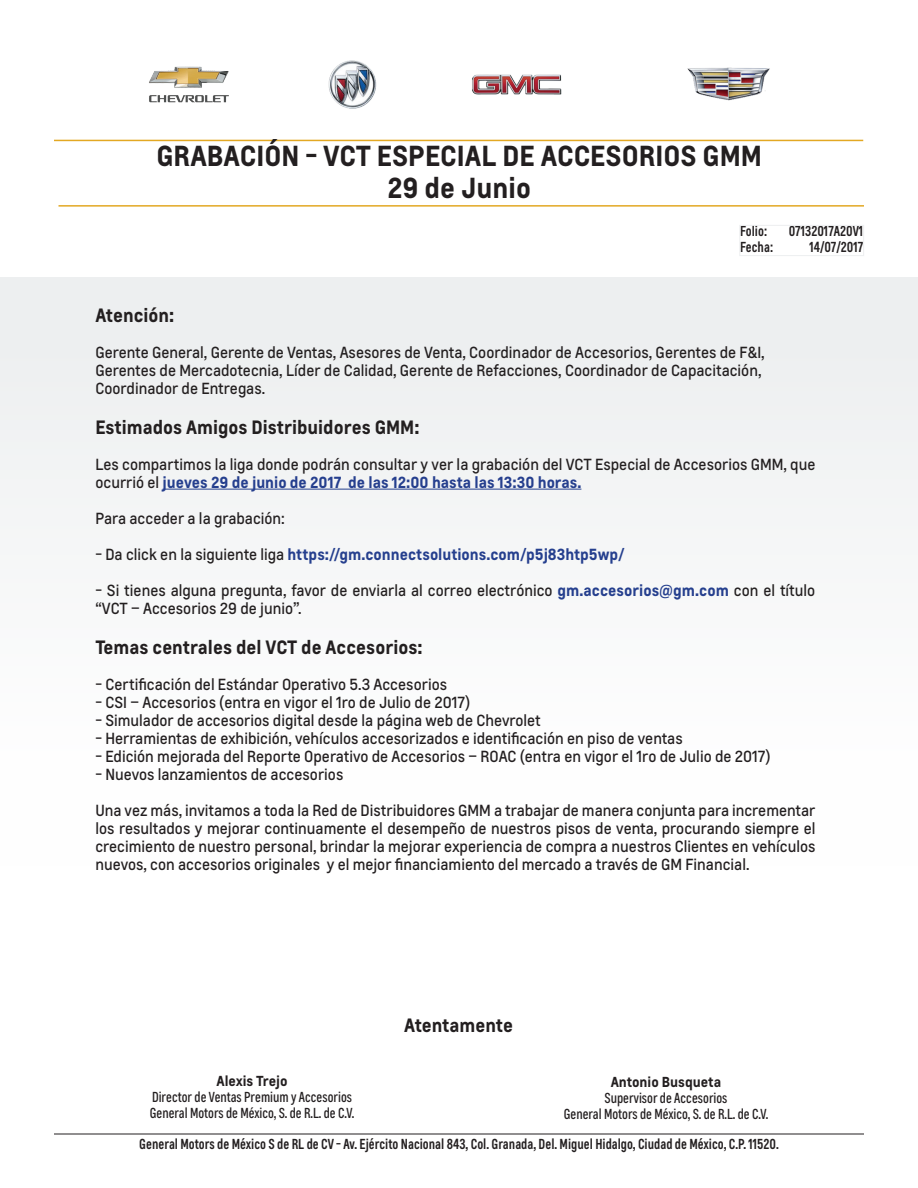
<style>
.page{position:relative;width:918px;height:1188px;background:#fff}
.page>*{position:absolute;margin:0;border:0;box-sizing:border-box;transform-origin:0 0}
.t1{font:700 27px/32.4px "Louis";color:#231f20;text-align:center}
.t2{font:700 18px "Louis";color:#231f20}
.t3{font:15px/18px "Louis";color:#231f20}
.t4{font:700 15px "Louis";color:#253f8e}
.t5{font:600 condensed 13.5px "Louis";color:#231f20}
.t6{font:condensed 13.5px/16.2px "Louis";color:#231f20;text-align:center}
.t7{font:700 13.5px "Louis";color:#231f20}
.s1{font-weight:700;color:#253f8e}
.s2{font-weight:400;color:#231f20}
</style>
<div class="page">
<hr style="left:54px;top:1134px;width:810px;height:1px;background:#231f20">
<div style="left:0;top:277px;width:918px;height:588px;background:#f6f7f8"></div>
<img style="left:149px;top:60px;width:621px;height:48px">
<hr style="left:54px;top:140px;width:809px;height:1px;background:#e3a823">
<hr style="left:58px;top:205px;width:806px;height:2px;background:#e3a823">
<div style="left:739px;top:225px;width:125px;height:31px;border:1px solid #edeff0"></div>
<hr style="left:163px;top:489px;width:418px;height:1px;background:#253f8e">
<h1 class="t1" style="left:156px;top:140px;width:607px">GRABACIÓN - VCT ESPECIAL DE ACCESORIOS GMM<br>29 de Junio</h1>
<p class="t5" style="left:740px;top:222px;width:28px">Folio:</p>
<p class="t5" style="left:789px;top:222px;width:76px">07132017A20V1</p>
<p class="t5" style="left:740px;top:238px;width:35px">Fecha:</p>
<p class="t5" style="left:809px;top:238px;width:55px">14/07/2017</p>
<p class="t2" style="left:95px;top:304px;width:80px">Atención:</p>
<p class="t3" style="left:95px;top:344px;width:671px">Gerente General, Gerente de Ventas, Asesores de Venta, Coordinador de Accesorios, Gerentes de F&amp;I,<br>Gerentes de Mercadotecnia, Líder de Calidad, Gerente de Refacciones, Coordinador de Capacitación,<br>Coordinador de Entregas.</p>
<p class="t2" style="left:95px;top:415px;width:326px">Estimados Amigos Distribuidores GMM:</p>
<p class="t3" style="left:95px;top:455px;width:721px">Les compartimos la liga donde podrán consultar y ver la grabación del VCT Especial de Accesorios GMM, que ocurrió el <span class="s1">jueves 29 de junio de 2017 de las 12:00 hasta las 13:30 horas.</span></p>
<p class="t3" style="left:95px;top:509px;width:191px">Para acceder a la grabación:</p>
<p class="t4" style="left:95px;top:544px;width:531px"><span class="s2">- Da click en la siguiente liga</span> https://gm.connectsolutions.com/p5j83htp5wp/</p>
<p class="t3" style="left:95px;top:581px;width:721px">- Si tienes alguna pregunta, favor de enviarla al correo electrónico <span class="s1">gm.accesorios@gm.com</span> con el título “VCT – Accesorios 29 de junio”.</p>
<p class="t2" style="left:95px;top:635px;width:329px">Temas centrales del VCT de Accesorios:</p>
<p class="t3" style="left:95px;top:675px;width:353px">- Certificación del Estándar Operativo 5.3 Accesorios</p>
<p class="t3" style="left:95px;top:693px;width:376px">- CSI – Accesorios (entra en vigor el 1ro de Julio de 2017)</p>
<p class="t3" style="left:95px;top:711px;width:447px">- Simulador de accesorios digital desde la página web de Chevrolet</p>
<p class="t3" style="left:95px;top:729px;width:589px">- Herramientas de exhibición, vehículos accesorizados e identificación en piso de ventas</p>
<p class="t3" style="left:95px;top:747px;width:677px">- Edición mejorada del Reporte Operativo de Accesorios – ROAC (entra en vigor el 1ro de Julio de 2017)</p>
<p class="t3" style="left:95px;top:765px;width:249px">- Nuevos lanzamientos de accesorios</p>
<p class="t3" style="left:95px;top:801px;width:722px;text-align:justify">Una vez más, invitamos a toda la Red de Distribuidores GMM a trabajar de manera conjunta para incrementar los resultados y mejorar continuamente el desempeño de nuestros pisos de venta, procurando siempre el crecimiento de nuestro personal, brindar la mejorar experiencia de compra a nuestros Clientes en vehículos nuevos, con accesorios originales y el mejor financiamiento del mercado a través de GM Financial.</p>
<p class="t7" style="left:217px;top:1072px;width:72px">Alexis Trejo</p>
<p class="t6" style="left:150px;top:1089px;width:206px;text-align:left">Director de Ventas Premium y Accesorios<br>General Motors de México, S. de R.L. de C.V.</p>
<p class="t2" style="left:404px;top:1014px;width:110px">Atentamente</p>
<p class="t7" style="left:611px;top:1072px;width:112px">Antonio Busqueta</p>
<p class="t6" style="left:564px;top:1090px;width:206px">Supervisor de Accesorios<br>General Motors de México, S. de R.L. de C.V.</p>
<p class="t5" style="left:139px;top:1135px;width:641px">General Motors de México S de RL de CV - Av. Ejército Nacional 843, Col. Granada, Del. Miguel Hidalgo, Ciudad de México, C.P. 11520.</p>
</div>
